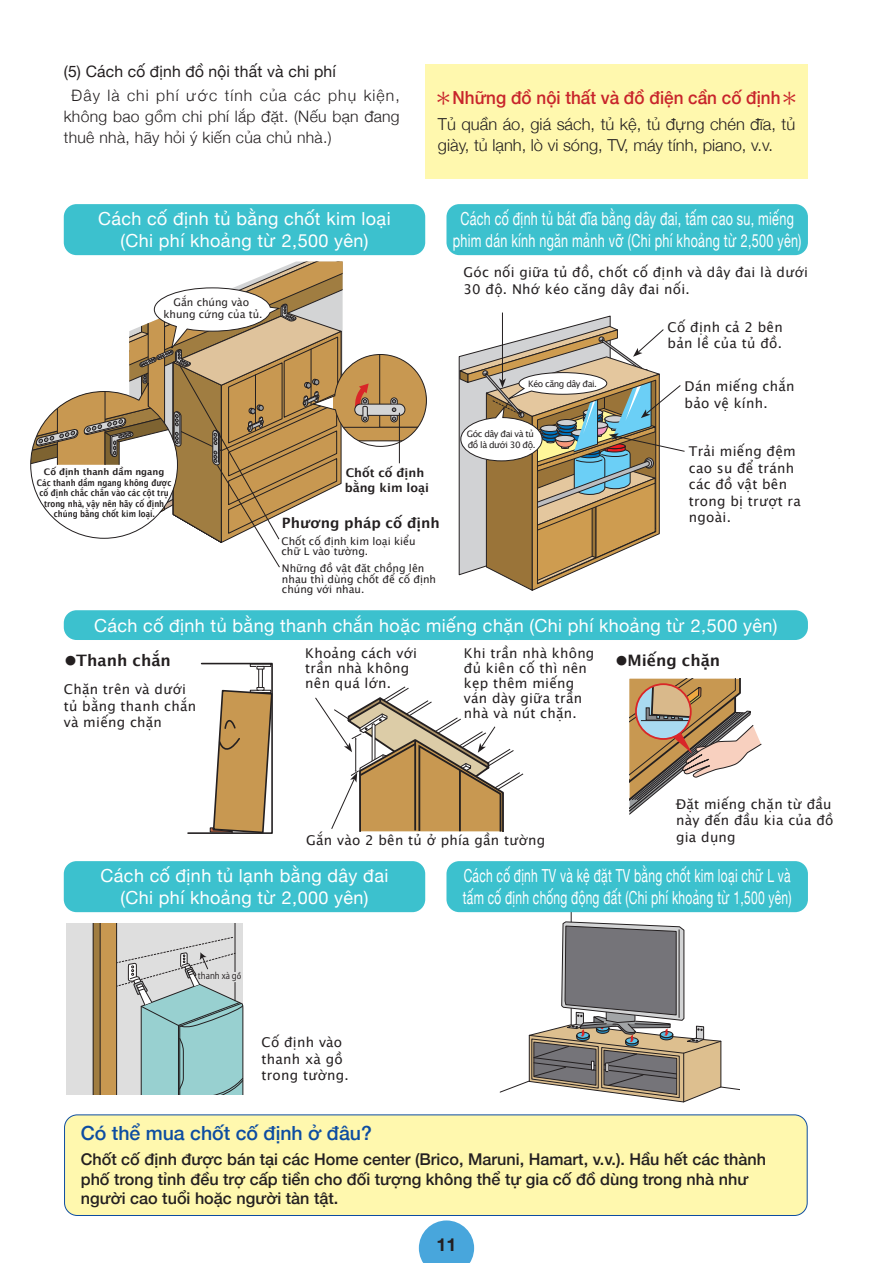
<style>
.page{position:relative;width:893px;height:1263px;background:#fff}
.page>*{position:absolute;margin:0;border:0;box-sizing:border-box;transform-origin:0 0}
.ア___イ{font:500 19.5px "Helvetica Neue";color:#0d4da1}
.ノーマル{font:18px "Helvetica Neue";letter-spacing:.02em;color:#fff}
.ノーマル-2{font:18px/22.5px "Helvetica Neue";letter-spacing:.02em;color:#fff;text-align:center;scale:.7 1}
.ノーマル-3{font:18px/22.5px "Helvetica Neue";letter-spacing:.02em;color:#fff;scale:.67 1}
.本文ボールド{font:500 18px "Helvetica Neue";color:#c8242b;scale:.95 1}
.t1{font:700 18px "Helvetica Neue LT Pro";color:#231f20}
.本文{font:300 16.5px/21px "Helvetica Neue";color:#231f20}
.ア___イ-2{font:500 16.2px/19.5px "Helvetica Neue";color:#231f20}
.本文_英語{font:300 15.75px/21px "Helvetica Neue";letter-spacing:.02em;color:#231f20;text-align:justify}
.本文R{font:15.75px "Helvetica Neue";letter-spacing:.01em;color:#231f20}
.ア___イ-3{font:700 15.75px "Lucida Grande";color:#231f20}
.t2{font:700 14.25px "Lucida Grande";color:#231f20}
.きゃぷ-ベト{font:13.5px/16.5px "Lucida Grande";letter-spacing:.02em;color:#231f20}
.t3{font:700 12px/15px "Lucida Grande";color:#231f20}
.t4{font:10.5px/10.5px "Lucida Grande";color:#231f20}
.t5{font:9.15px "Koz Go Pr 6 N";color:#030303;scale:.9 1}
.t6{font:700 9px/10.5px "Lucida Grande";color:#231f20;text-align:center}
.t7{font:8.85px/11.1px "Lucida Grande";letter-spacing:-.05em;color:#231f20}
.s1{font-family:"Hira Kaku Pro W3";font-weight:400}
.s2{font-size:23.7px}
.s3{font-family:"Myriad Pro"}
</style>
<div class="page">
<div style="left:425px;top:64px;width:383px;height:115px;background:#fff8ae"></div>
<svg style="left:419px;top:1220px;width:55px;height:43px;background:#66b4e1"></svg>
<svg style="left:30px;top:261px;width:397px;height:307px"></svg>
<div style="left:64px;top:204px;width:361px;height:51px;background:#3cc1ce;border-radius:13px"></div>
<div style="left:446px;top:204px;width:362px;height:51px;background:#3cc1ce;border-radius:13px"></div>
<svg style="left:187px;top:663px;width:86px;height:171px"></svg>
<svg style="left:630px;top:679px;width:132px;height:135px"></svg>
<div style="left:66px;top:923px;width:177px;height:172px;background:#dedede"></div>
<hr style="left:235px;top:923px;width:1px;height:78px;background:#231f20">
<svg style="left:94px;top:923px;width:6px;height:172px"></svg>
<div style="left:100px;top:923px;width:17px;height:172px;background:#c89851"></div>
<hr style="left:116px;top:923px;width:1px;height:172px;background:#231f20">
<hr style="left:100px;top:923px;width:1px;height:172px;background:#231f20">
<hr style="left:93px;top:923px;width:1px;height:172px;background:#231f20">
<svg style="left:117px;top:936px;width:127px;height:159px"></svg>
<svg style="left:499px;top:912px;width:241px;height:190px"></svg>
<div style="left:64px;top:610px;width:744px;height:30px;background:#3cc1ce;border-radius:13px"></div>
<div style="left:65px;top:1115px;width:742px;height:100px;background:#fff8ae;border-radius:13px"></div>
<div style="left:64px;top:1115px;width:743px;height:101px;border:1px solid #0d4da1;border-radius:13px"></div>
<div style="left:64px;top:861px;width:361px;height:51px;background:#3cc1ce;border-radius:13px"></div>
<div style="left:446px;top:861px;width:362px;height:51px;background:#3cc1ce;border-radius:13px"></div>
<hr style="left:502px;top:313px;width:1px;height:68px;background:#231f20">
<svg style="left:458px;top:315px;width:227px;height:276px"></svg>
<svg style="left:315px;top:686px;width:208px;height:145px"></svg>
<p class="本文R" style="left:64px;top:60px;width:274px">(5) Cách cố định đồ nội thất và chi phí</p>
<p class="本文_英語" style="left:64px;top:84px;width:337px;text-indent:8px">Đây là chi phí ước tính của các phụ kiện, không bao gồm chi phí lắp đặt. (Nếu bạn đang thuê nhà, hãy hỏi ý kiến của chủ nhà.)</p>
<p class="本文ボールド" style="left:435px;top:83px;width:385px"><span class="s1">＊</span>Những đồ nội thất và đồ điện cần cố định<span class="s1">＊</span></p>
<p class="本文" style="left:438px;top:112px;width:359px">Tủ quần áo, giá sách, tủ kệ, tủ đựng chén đĩa, tủ giày, tủ lạnh, lò vi sóng, TV, máy tính, piano, v.v.</p>
<p class="ノーマル" style="left:98px;top:205px;width:294px">Cách cố định tủ bằng chốt kim loại</p>
<p class="ノーマル" style="left:120px;top:228px;width:250px">(Chi phí khoảng từ 2,500 yên)</p>
<p class="t4" style="left:163px;top:296px;width:101px;line-height:12px;text-align:center">Gắn chúng vào khung cứng của tủ.</p>
<p class="t6" style="left:37px;top:467px;width:136px">Cố định thanh dầm ngang<br>Các thanh dầm ngang không được cố định chắc chắn vào các cột trụ trong nhà, vậy nên hãy cố định chúng bằng chốt kim loại.</p>
<p class="t3" style="left:345px;top:465px;width:86px">Chốt cố định bằng kim loại</p>
<p class="t2" style="left:282px;top:511px;width:159px">Phương pháp cố định</p>
<p class="t4" style="left:281px;top:536px;width:136px">Chốt cố định kim loại kiểu chữ L vào tường.</p>
<p class="t4" style="left:282px;top:564px;width:156px">Những đồ vật đặt chồng lên nhau thì dùng chốt để cố định chúng với nhau.</p>
<p class="ノーマル-2" style="left:453px;top:208px;width:500px">Cách cố định tủ bát đĩa bằng dây đai, tấm cao su, miếng phim dán kính ngăn mảnh vỡ (Chi phí khoảng từ 2,500 yên)</p>
<p class="きゃぷ-ベト" style="left:463px;top:264px;width:346px">Góc nối giữa tủ đồ, chốt cố định và dây đai là dưới<br>30 độ. Nhớ kéo căng dây đai nối.</p>
<p class="t7" style="left:528px;top:378px;width:70px">Kéo căng dây đai.</p>
<p class="t7" style="left:467px;top:428px;width:70px">Góc dây đai và tủ đồ là dưới 30 độ.</p>
<p class="きゃぷ-ベト" style="left:668px;top:319px;width:117px">Cố định cả 2 bên bản lề của tủ đồ.</p>
<p class="きゃぷ-ベト" style="left:685px;top:378px;width:111px">Dán miếng chắn bảo vệ kính.</p>
<p class="きゃぷ-ベト" style="left:689px;top:443px;width:113px">Trải miếng đệm cao su để tránh các đồ vật bên trong bị trượt ra ngoài.</p>
<p class="ノーマル" style="left:94px;top:612px;width:685px">Cách cố định tủ bằng thanh chắn hoặc miếng chặn (Chi phí khoảng từ 2,500 yên)</p>
<p class="きゃぷ-ベト" style="left:305px;top:646px;width:113px;line-height:15px">Khoảng cách với trần nhà không nên quá lớn.</p>
<p class="きゃぷ-ベト" style="left:464px;top:646px;width:132px;line-height:15px">Khi trần nhà không đủ kiên cố thì nên kẹp thêm miếng ván dày giữa trần nhà và nút chặn.</p>
<p class="ア___イ-3" style="left:64px;top:648px;width:109px"><span class="s2">●</span>Thanh chắn</p>
<p class="ア___イ-3" style="left:615px;top:648px;width:107px"><span class="s2">●</span>Miếng chặn</p>
<p class="きゃぷ-ベト" style="left:64px;top:681px;width:134px">Chặn trên và dưới tủ bằng thanh chắn và miếng chặn</p>
<p class="きゃぷ-ベト" style="left:676px;top:796px;width:159px">Đặt miếng chặn từ đầu này đến đầu kia của đồ gia dụng</p>
<p class="きゃぷ-ベト" style="left:306px;top:832px;width:241px">Gắn vào 2 bên tủ ở phía gần tường</p>
<p class="ノーマル" style="left:101px;top:862px;width:289px">Cách cố định tủ lạnh bằng dây đai</p>
<p class="ノーマル" style="left:120px;top:885px;width:250px">(Chi phí khoảng từ 2,000 yên)</p>
<p class="ノーマル-3" style="left:463px;top:865px;width:492px">Cách cố định TV và kệ đặt TV bằng chốt kim loại chữ L và tấm cố định chống động đất (Chi phí khoảng từ 1,500 yên)</p>
<p class="t5" style="left:198px;top:970px;width:50px">thanh xà g<span class="s3">ồ</span></p>
<p class="きゃぷ-ベト" style="left:261px;top:1034px;width:89px">Cố định vào thanh xà gồ trong tường.</p>
<p class="ア___イ" style="left:81px;top:1118px;width:293px">Có thể mua chốt cố định ở đâu?</p>
<p class="ア___イ-2" style="left:81px;top:1149px;width:687px">Chốt cố định được bán tại các Home center (Brico, Maruni, Hamart, v.v.). Hầu hết các thành phố trong tỉnh đều trợ cấp tiền cho đối tượng không thể tự gia cố đồ dùng trong nhà như người cao tuổi hoặc người tàn tật.</p>
<h2 class="t1" style="left:436px;top:1233px;width:22px">11</h2>
</div>
